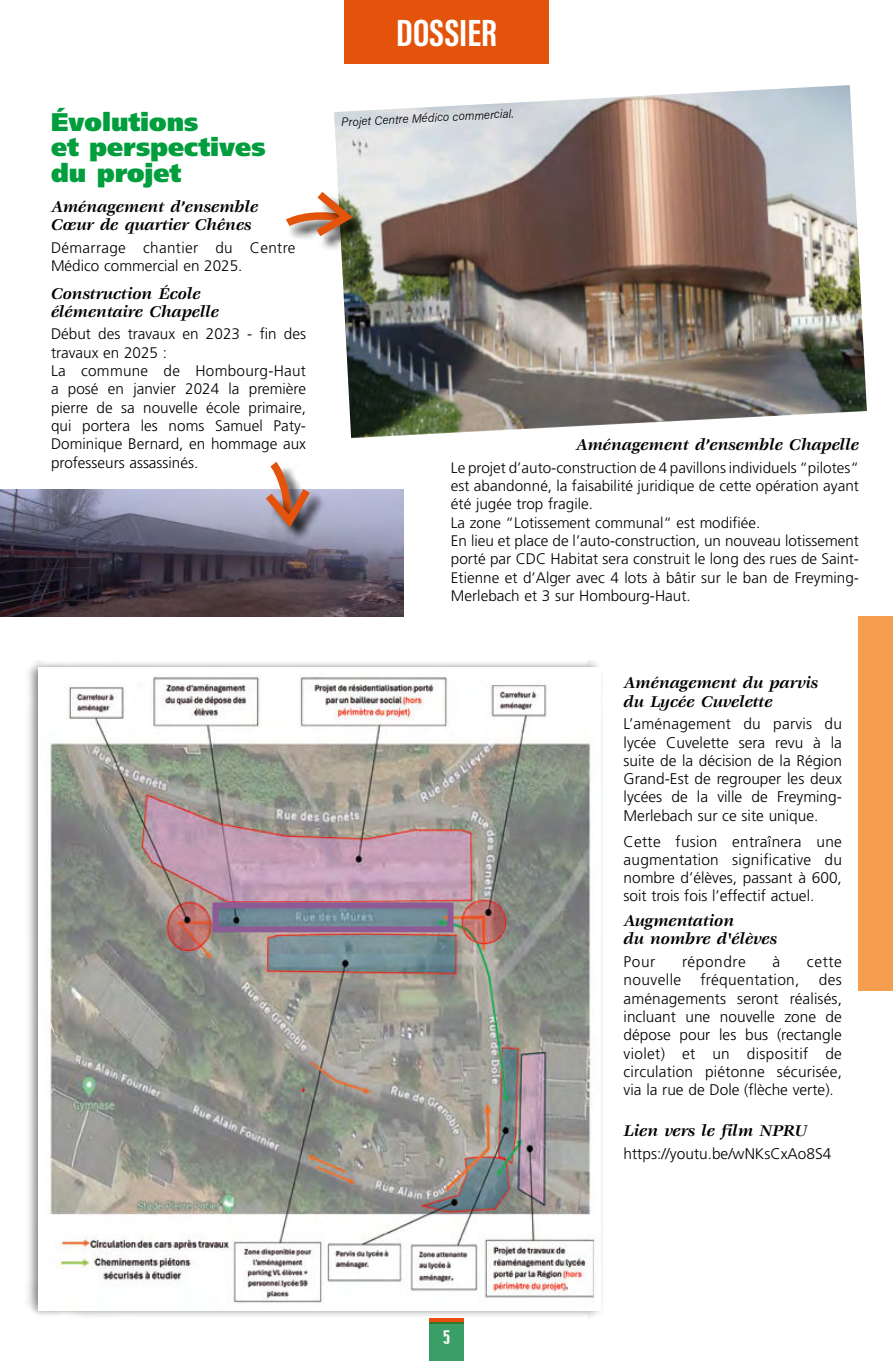
<style>
.page{position:relative;width:893px;height:1361px;background:#fff}
.page>*{position:absolute;margin:0;border:0;box-sizing:border-box;transform-origin:0 0}
.t1{font:39px "Acumin Variable Concept";color:#fff;scale:1.08 1}
.t2{font:900 25.5px/25.5px "Frutiger LTW04 95 Ultra";color:#009e3c}
.t3{font:19.5px "Press Feeling Eroded";color:#fff;scale:1.08 1}
.t4{font:italic 700 17.1px/18.3px "Veljovic";color:#000}
.t5{font:300 15.45px/18.3px "Frutiger LT Std";color:#000;text-align:justify}
.t6{font:300 15.45px "Frutiger LT Std";letter-spacing:.04em;color:#000}
.t7{font:300 15.3px/18.3px "Frutiger LT Std";color:#000}
.t8{font:300 15.3px/18.3px "Frutiger LT Std";letter-spacing:.02em;color:#000}
.t9{font:300 15.15px/18.3px "Frutiger LT Std";color:#000}
.t10{font:12px "Acumin Variable Concept";color:#000}
</style>
<div class="page">
<div style="left:859px;top:617px;width:34px;height:374px;background:#f59e50"></div>
<div style="left:26px;top:660px;width:579px;height:659px;background:#000;opacity:.48"></div>
<img style="left:38px;top:668px;width:563px;height:642px">
<img style="left:334px;top:85px;width:533px;height:353px">
<img style="left:0;top:489px;width:404px;height:128px">
<div style="left:344px;top:0;width:205px;height:64px;background:#e3530c"></div>
<div style="left:267px;top:491px;width:59px;height:53px;background:#000;opacity:.75"></div>
<svg style="left:258px;top:461px;width:59px;height:73px"></svg>
<div style="left:318px;top:193px;width:51px;height:59px;background:#000;opacity:.75"></div>
<svg style="left:286px;top:184px;width:73px;height:59px"></svg>
<div style="left:429px;top:1318px;width:34px;height:6px;background:#e94e0f"></div>
<div style="left:429px;top:1322px;width:34px;height:39px;background:#399f66"></div>
<div style="left:213px;top:902px;width:241px;height:30px;border:6px solid #8d5c96"></div>
<h1 class="t1" style="left:396px;top:9px;width:95px">DOSSIER</h1>
<h2 class="t2" style="left:51px;top:109px;width:149px">Évolutions</h2>
<p class="t10" style="left:341px;top:117px;width:174px;rotate:-3deg">Projet Centre Médico commercial.</p>
<h2 class="t2" style="left:51px;top:135px;width:216px">et perspectives du projet</h2>
<p class="t4" style="left:51px;top:198px;width:209px">Aménagement d’ensemble<br>Cœur de quartier Chênes</p>
<p class="t8" style="left:51px;top:239px;width:246px">Démarrage chantier du Centre<br>Médico commercial en 2025.</p>
<p class="t4" style="left:51px;top:285px;width:170px">Construction École élémentaire Chapelle</p>
<p class="t7" style="left:51px;top:325px;width:257px">Début des travaux en 2023 - fin des travaux en 2025 :<br>La commune de Hombourg-Haut a posé en janvier 2024 la première pierre de sa nouvelle école primaire, qui portera les noms Samuel Paty-<br>Dominique Bernard, en hommage aux professeurs assassinés.</p>
<p class="t4" style="left:576px;top:436px;width:285px">Aménagement d’ensemble Chapelle</p>
<p class="t9" style="left:451px;top:459px;width:409px">Le projet d’auto-construction de 4 pavillons individuels “pilotes“ est abandonné, la faisabilité juridique de cette opération ayant été jugée trop fragile.<br>La zone “Lotissement communal“ est modifiée.</p>
<p class="t7" style="left:451px;top:532px;width:410px;text-align:justify">En lieu et place de l’auto-construction, un nouveau lotissement porté par CDC Habitat sera construit le long des rues de Saint-Etienne et d’Alger avec 4 lots à bâtir sur le ban de Freyming-Merlebach et 3 sur Hombourg-Haut.</p>
<p class="t3" style="left:443px;top:1329px;width:8px">5</p>
<p class="t4" style="left:624px;top:674px;width:196px">Aménagement du parvis du Lycée Cuvelette</p>
<p class="t5" style="left:624px;top:715px;width:220px">L’aménagement du parvis du lycée Cuvelette sera revu à la suite de la décision de la Région Grand-Est de regrouper les deux lycées de la ville de Freyming-Merlebach sur ce site unique.</p>
<p class="t5" style="left:624px;top:832px;width:220px">Cette fusion entraînera une augmentation significative du nombre d’élèves, passant à 600, soit trois fois l’effectif actuel.</p>
<p class="t4" style="left:624px;top:912px;width:155px">Augmentation<br>du nombre d'élèves</p>
<p class="t5" style="left:624px;top:953px;width:33px">Pour</p>
<p class="t6" style="left:682px;top:953px;width:65px">répondre</p>
<p class="t5" style="left:772px;top:953px;width:9px">à</p>
<p class="t5" style="left:624px;top:953px;width:220px;text-indent:183px">cette nouvelle fréquentation, des aménagements seront réalisés, incluant une nouvelle zone de dépose pour les bus (rectangle violet) et un dispositif de circulation piétonne sécurisée, via la rue de Dole (flèche verte).</p>
<p class="t4" style="left:624px;top:1122px;width:185px">Lien vers le film NPRU</p>
<p class="t5" style="left:624px;top:1144px;width:209px">https://youtu.be/wNKsCxAo8S4</p>
</div>
